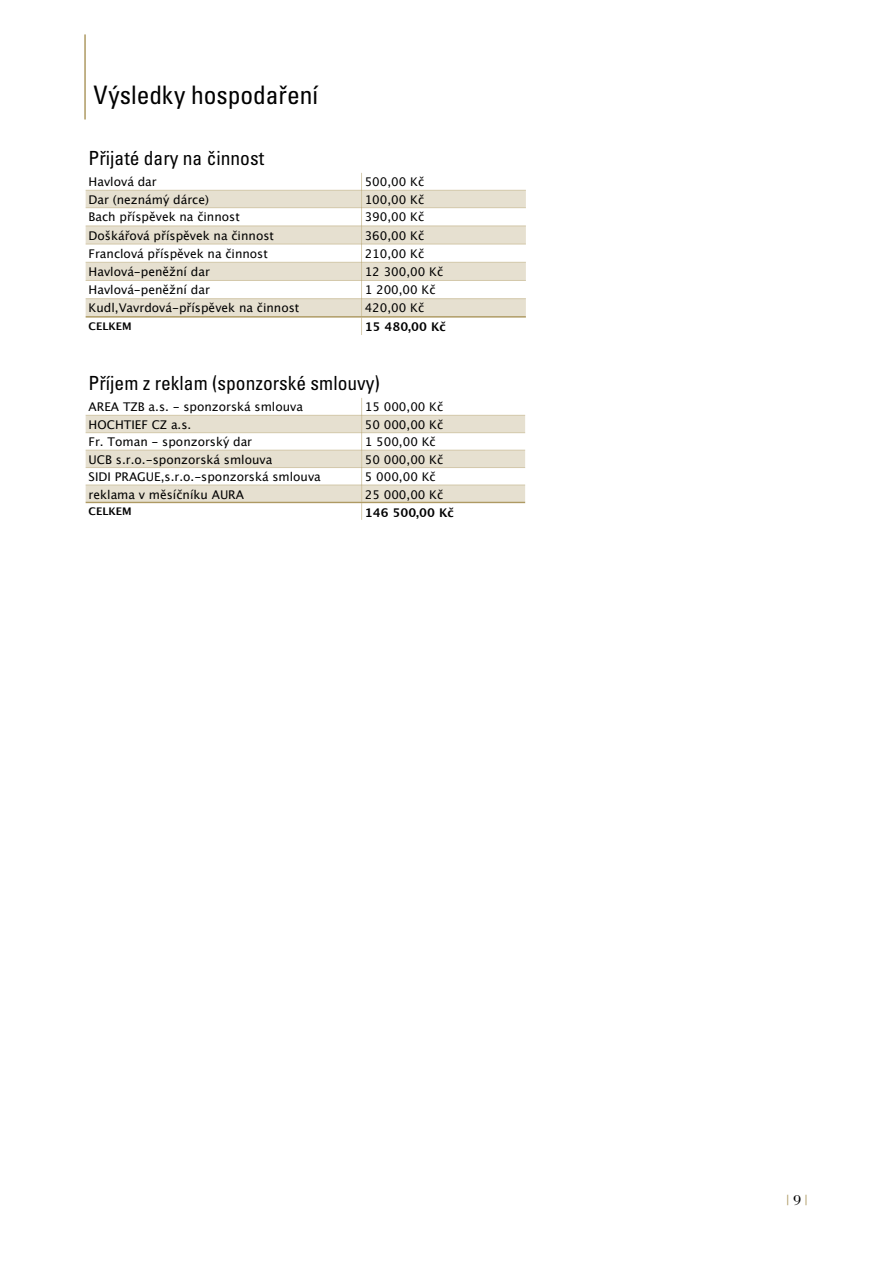
<style>
.page{position:relative;width:893px;height:1263px;background:#fff}
.page>*{position:absolute;margin:0;border:0;box-sizing:border-box;transform-origin:0 0}
.t1{font:condensed 25.5px "Univers CE";letter-spacing:-.005em;color:#000}
.t2{font:condensed 19.5px "Univers CE";color:#000}
.t3{font:15px "Bodoni CE";color:#ae9a63}
.t4{font:12px "Lucida Grande";color:#000}
.t5{font:700 12px "Lucida Grande";color:#000}
.t6{font:700 10.5px "Lucida Grande";color:#000}
.s1{color:#000}
</style>
<div class="page">
<svg style="left:86px;top:191px;width:440px;height:125px;fill:#e6e0d0"></svg>
<svg style="left:361px;top:318px;width:1px;height:17px"></svg>
<hr style="left:361px;top:173px;width:1px;height:143px;background:#d1c7a8">
<hr style="left:86px;top:316px;width:440px;height:2px;background:#ae9a63">
<hr style="left:86px;top:298px;width:440px;height:1px;background:#dad1b9">
<hr style="left:86px;top:280px;width:440px;height:1px;background:#d4c9ac">
<hr style="left:86px;top:262px;width:440px;height:1px;background:#d7ceb3">
<hr style="left:86px;top:244px;width:440px;height:1px;background:#e7e1d1">
<hr style="left:86px;top:226px;width:440px;height:1px;background:#ddd4bd">
<hr style="left:86px;top:207px;width:440px;height:1px;background:#d7cdb2">
<hr style="left:86px;top:190px;width:440px;height:1px;background:#d7ceb3">
<svg style="left:86px;top:416px;width:439px;height:104px"></svg>
<hr style="left:361px;top:398px;width:1px;height:104px;background:#ae9a63;opacity:.5">
<hr style="left:86px;top:502px;width:439px;height:1px;background:#ae9a63">
<hr style="left:86px;top:485px;width:439px;height:1px;background:#dbd3bb">
<hr style="left:86px;top:467px;width:439px;height:1px;background:#d4c9ad">
<hr style="left:86px;top:450px;width:439px;height:1px;background:#dad0b7">
<hr style="left:86px;top:432px;width:439px;height:1px;background:#d7ceb3">
<hr style="left:86px;top:415px;width:439px;height:1px;background:#d7cdb2">
<hr style="left:84px;top:34px;width:2px;height:85px;background:#ae9a63">
<h1 class="t1" style="left:94px;top:81px;width:226px">Výsledky hospodaření</h1>
<h2 class="t2" style="left:89px;top:147px;width:177px">P¯ijaté dary na Ëinnost</h2>
<p class="t4" style="left:89px;top:175px;width:70px">Havlová dar</p>
<p class="t4" style="left:365px;top:175px;width:61px">500,00 Kč</p>
<p class="t4" style="left:89px;top:193px;width:122px">Dar (neznámýdárce)</p>
<p class="t4" style="left:365px;top:193px;width:61px">100,00 Kč</p>
<p class="t4" style="left:89px;top:210px;width:153px">Bach příspěvek na činnost</p>
<p class="t4" style="left:365px;top:210px;width:61px">390,00 Kč</p>
<p class="t4" style="left:89px;top:228px;width:187px">Doškářová příspěvek na činnost</p>
<p class="t4" style="left:365px;top:228px;width:61px">360,00 Kč</p>
<p class="t4" style="left:89px;top:247px;width:181px">Franclová příspěvek na činnost</p>
<p class="t4" style="left:365px;top:247px;width:61px">210,00 Kč</p>
<p class="t4" style="left:89px;top:265px;width:123px">Havlová-peněžní dar</p>
<p class="t4" style="left:365px;top:265px;width:80px">12 300,00 Kč</p>
<p class="t4" style="left:89px;top:283px;width:123px">Havlová-peněžní dar</p>
<p class="t4" style="left:365px;top:283px;width:72px">1 200,00 Kč</p>
<p class="t4" style="left:89px;top:301px;width:212px">Kudl,Vavrdová-příspěvek na činnost</p>
<p class="t4" style="left:365px;top:301px;width:61px">420,00 Kč</p>
<p class="t6" style="left:89px;top:317px;width:45px">CELKEM</p>
<p class="t5" style="left:365px;top:317px;width:83px">15 480,00 Kč</p>
<h2 class="t2" style="left:89px;top:372px;width:293px">P¯íjem z reklam (sponzorské smlouvy)</h2>
<p class="t4" style="left:89px;top:400px;width:216px">AREA TZB a.s. - sponzorská smlouva</p>
<p class="t4" style="left:365px;top:400px;width:80px">15 000,00 Kč</p>
<p class="t4" style="left:89px;top:418px;width:104px">HOCHTIEF CZ a.s.</p>
<p class="t4" style="left:365px;top:418px;width:80px">50 000,00 Kč</p>
<p class="t4" style="left:89px;top:435px;width:165px">Fr. Toman - sponzorskýdar</p>
<p class="t4" style="left:365px;top:435px;width:72px">1 500,00 Kč</p>
<p class="t4" style="left:89px;top:453px;width:185px">UCB s.r.o.-sponzorská smlouva</p>
<p class="t4" style="left:365px;top:453px;width:80px">50 000,00 Kč</p>
<p class="t4" style="left:89px;top:470px;width:234px">SIDI PRAGUE,s.r.o.-sponzorská smlouva</p>
<p class="t4" style="left:365px;top:470px;width:72px">5 000,00 Kč</p>
<p class="t4" style="left:89px;top:487px;width:157px">reklama v měsíčníku AURA</p>
<p class="t4" style="left:365px;top:487px;width:80px">25 000,00 Kč</p>
<p class="t6" style="left:89px;top:503px;width:45px">CELKEM</p>
<p class="t5" style="left:365px;top:503px;width:91px">146 500,00 Kč</p>
<p class="t3" style="left:786px;top:1192px;width:23px">| <span class="s1">9</span> |</p>
</div>
